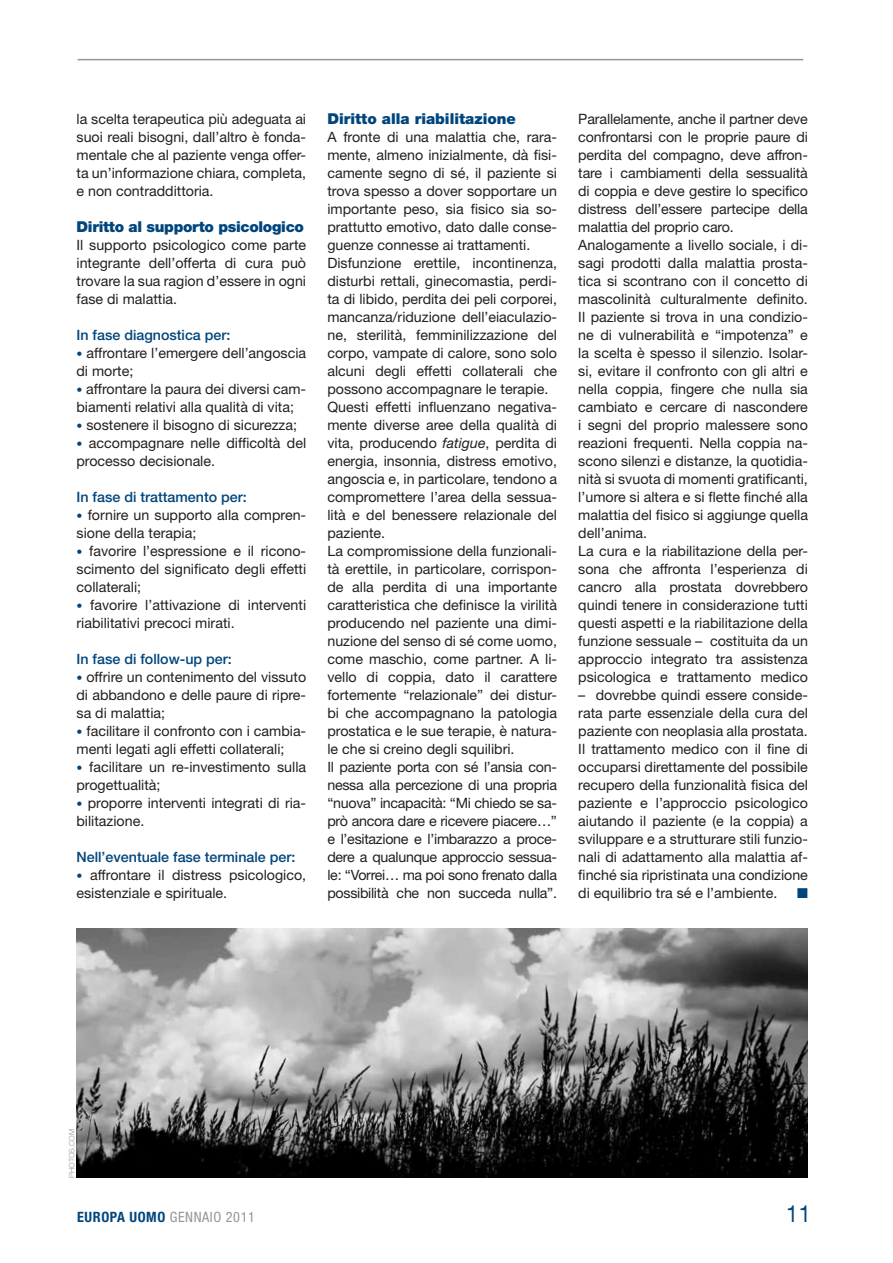
<style>
.page{position:relative;width:893px;height:1263px;background:#fff}
.page>*{position:absolute;margin:0;border:0;box-sizing:border-box;transform-origin:0 0}
.t1{font:23.4px "Helvetica Neue LT Std";color:#00457c;scale:.92 1}
.t2{font:900 15px "Helvetica Neue LT Std";letter-spacing:-.02em;color:#00457c}
.t3{font:900 15px "Helvetica Neue LT Std";color:#00457c}
.t4{font:14.25px/18px "Helvetica Neue LT Std";color:#231f20}
.t5{font:500 14.25px "Helvetica Neue LT Std";color:#00457c}
.t6{font:condensed 14.25px "Helvetica Neue LT Std";letter-spacing:.04em;color:#949698}
.t7{font:14.25px "Zapf Dingbats ITC";color:#00457c}
.t8{font:300 7.5px "Helvetica Neue LT Std";color:#949698}
.s1{font-size:12px;color:#00457c}
.s2{font-style:italic}
.s3{font-weight:700;color:#00457c}
</style>
<div class="page">
<hr style="left:78px;top:59px;width:725px;height:1px;background:#949698">
<img style="left:77px;top:928px;width:731px;height:250px">
<p class="t4" style="left:77px;top:110px;width:231px;text-align:justify">la scelta terapeutica più adeguata ai suoi reali bisogni, dall’altro è fonda&shy;mentale che al paziente venga offer&shy;ta un’informazione chiara, completa, e non contraddittoria.</p>
<p class="t2" style="left:77px;top:218px;width:229px">Diritto al supporto psicologico</p>
<p class="t4" style="left:77px;top:236px;width:231px;text-align:justify">Il supporto psicologico come parte integrante dell’offerta di cura può trovare la sua ragion d’essere in ogni fase di malattia.</p>
<p class="t5" style="left:77px;top:327px;width:155px">In fase diagnostica per:</p>
<p class="t4" style="left:77px;top:344px;width:231px"><span class="s1">•</span> affrontare l’emergere dell’angoscia di morte;</p>
<p class="t4" style="left:77px;top:380px;width:231px"><span class="s1">•</span> affrontare la paura dei diversi cam&shy;biamenti relativi alla qualità di vita;</p>
<p class="t4" style="left:77px;top:416px;width:222px"><span class="s1">•</span> sostenere il bisogno di sicurezza;</p>
<p class="t4" style="left:77px;top:434px;width:231px"><span class="s1">•</span> accompagnare nelle difficoltà del processo decisionale.</p>
<p class="t5" style="left:77px;top:489px;width:172px">In fase di trattamento per:</p>
<p class="t4" style="left:77px;top:506px;width:231px"><span class="s1">•</span> fornire un supporto alla compren&shy;sione della terapia;</p>
<p class="t4" style="left:77px;top:542px;width:231px;text-align:justify"><span class="s1">•</span> favorire l’espressione e il ricono&shy;scimento del significato degli effetti collaterali;</p>
<p class="t4" style="left:77px;top:596px;width:231px"><span class="s1">•</span> favorire l’attivazione di interventi riabilitativi precoci mirati.</p>
<p class="t5" style="left:77px;top:651px;width:157px">In fase di follow-up per:</p>
<p class="t4" style="left:77px;top:668px;width:231px;text-align:justify"><span class="s1">•</span> offrire un contenimento del vissuto di abbandono e delle paure di ripre&shy;sa di malattia;</p>
<p class="t4" style="left:77px;top:722px;width:231px"><span class="s1">•</span> facilitare il confronto con i cambia&shy;menti legati agli effetti collaterali;</p>
<p class="t4" style="left:77px;top:758px;width:231px"><span class="s1">•</span> facilitare un re-investimento sulla progettualità;</p>
<p class="t4" style="left:77px;top:794px;width:231px"><span class="s1">•</span> proporre interventi integrati di ria&shy;bilitazione.</p>
<p class="t5" style="left:77px;top:849px;width:220px">Nell’eventuale fase terminale per:</p>
<p class="t4" style="left:77px;top:866px;width:231px"><span class="s1">•</span> affrontare il distress psicologico, esistenziale e spirituale.</p>
<p class="t3" style="left:327px;top:110px;width:190px">Diritto alla riabilitazione</p>
<p class="t4" style="left:327px;top:128px;width:231px">A fronte di una malattia che, rara&shy;mente, almeno inizialmente, dà fisi&shy;camente segno di sé, il paziente si trova spesso a dover sopportare un importante peso, sia fisico sia so&shy;prattutto emotivo, dato dalle conse&shy;guenze connesse ai trattamenti.<br>Disfunzione erettile, incontinenza, disturbi rettali, ginecomastia, perdi&shy;ta di libido, perdita dei peli corporei, mancanza/riduzione dell’eiaculazio&shy;ne, sterilità, femminilizzazione del corpo, vampate di calore, sono solo alcuni degli effetti collaterali che possono accompagnare le terapie.<br>Questi effetti influenzano negativa&shy;mente diverse aree della qualità di vita, producendo <span class="s2">fatigue</span>, perdita di energia, insonnia, distress emotivo, angoscia e, in particolare, tendono a compromettere l’area della sessua&shy;lità e del benessere relazionale del paziente.<br>La compromissione della funzionali&shy;tà erettile, in particolare, corrispon&shy;de alla perdita di una importante caratteristica che definisce la virilità producendo nel paziente una dimi&shy;nuzione del senso di sé come uomo, come maschio, come partner. A li&shy;vello di coppia, dato il carattere fortemente “relazionale” dei distur&shy;bi che accompagnano la patologia prostatica e le sue terapie, è natura&shy;le che si creino degli squilibri.<br>Il paziente porta con sé l’ansia con&shy;nessa alla percezione di una propria “nuova” incapacità: “Mi chiedo se sa&shy;prò ancora dare e ricevere piacere…” e l’esitazione e l’imbarazzo a proce&shy;dere a qualunque approccio sessua&shy;le: “Vorrei… ma poi sono frenato dalla possibilità che non succeda nulla”.</p>
<p class="t4" style="left:578px;top:110px;width:231px">Parallelamente, anche il partner deve confrontarsi con le proprie paure di perdita del compagno, deve affron&shy;tare i cambiamenti della sessualità di coppia e deve gestire lo specifico distress dell’essere partecipe della malattia del proprio caro.<br>Analogamente a livello sociale, i di&shy;sagi prodotti dalla malattia prosta&shy;tica si scontrano con il concetto di mascolinità culturalmente definito.<br>Il paziente si trova in una condizio&shy;ne di vulnerabilità e “impotenza” e la scelta è spesso il silenzio. Isolar&shy;si, evitare il confronto con gli altri e nella coppia, fingere che nulla sia cambiato e cercare di nascondere i segni del proprio malessere sono reazioni frequenti. Nella coppia na&shy;scono silenzi e distanze, la quotidia&shy;nità si svuota di momenti gratificanti, l’umore si altera e si flette finché alla malattia del fisico si aggiunge quella dell’anima.<br>La cura e la riabilitazione della per&shy;sona che affronta l’esperienza di cancro alla prostata dovrebbero quindi tenere in considerazione tutti questi aspetti e la riabilitazione della funzione sessuale – costituita da un approccio integrato tra assistenza psicologica e trattamento medico</p>
<p class="t4" style="left:578px;top:686px;width:231px;text-align:justify">– dovrebbe quindi essere conside&shy;rata parte essenziale della cura del paziente con neoplasia alla prostata.<br>Il trattamento medico con il fine di occuparsi direttamente del possibile recupero della funzionalità fisica del paziente e l’approccio psicologico aiutando il paziente (e la coppia) a sviluppare e a strutturare stili funzio&shy;nali di adattamento alla malattia af&shy;finché sia ripristinata una condizione di equilibrio tra sé e l’ambiente.</p>
<p class="t7" style="left:797px;top:887px;width:12px">■</p>
<p class="t8" style="left:67px;top:1178px;width:51px;rotate:-90deg">photos.com</p>
<p class="t6" style="left:77px;top:1209px;width:179px"><span class="s3">EUROPA UOMO</span> GENNAIO 2011</p>
<h1 class="t1" style="left:786px;top:1200px;width:29px">11</h1>
</div>
